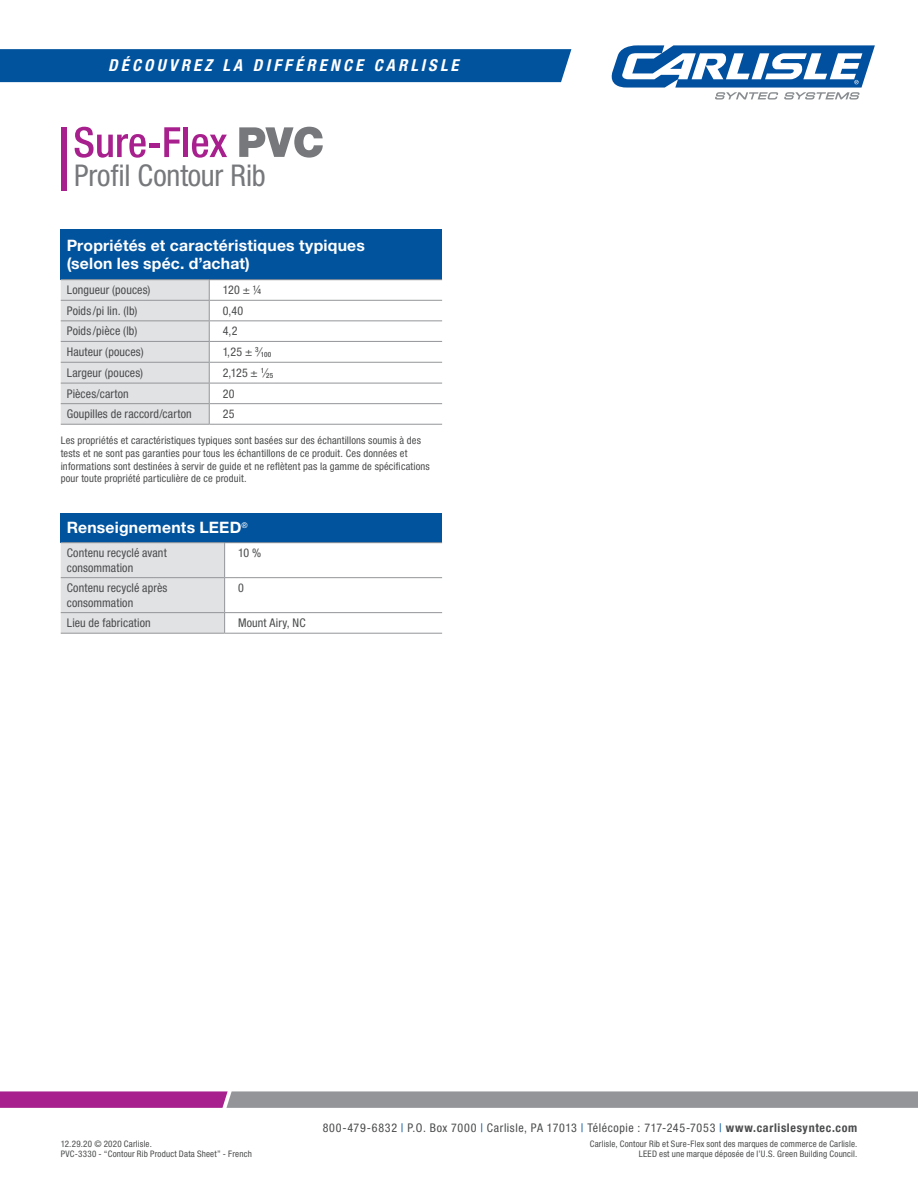
<style>
.page{position:relative;width:918px;height:1188px;background:#fff}
.page>*{position:absolute;margin:0;border:0;box-sizing:border-box;transform-origin:0 0}
.t1{font:condensed 30px "Helvetica Neue LT Std";letter-spacing:-.005em;color:#76787b}
.t2{font:italic 700 condensed 16.5px "Helvetica Neue LT Std";letter-spacing:.2em;color:#fff}
.t3{font:700 15.75px/18px "Helvetica Neue LT Std";letter-spacing:.015em;color:#fff}
.t4{font:condensed 12px/14.4px "Helvetica Neue LT Std";letter-spacing:.01em;color:#4b4c4d}
.t5{font:condensed 12px "Helvetica Neue LT Std";letter-spacing:.05em;color:#4b4c4d}
.t6{font:condensed 10.5px/12.8px "Helvetica Neue LT Std";letter-spacing:.015em;color:#4b4c4d}
.t7{font:condensed 9px "Helvetica Neue LT Std";letter-spacing:.02em;color:#4b4c4d}
.s1{font-weight:500;font-size:7.2px}
.s2{color:#01539e}
.s3{font-weight:700}
</style>
<div class="page">
<div style="left:0;top:49px;width:571px;height:33px;background:#01539e"></div>
<svg style="left:612px;top:45px;width:263px;height:55px"></svg>
<svg style="left:0;top:1091px;width:918px;height:17px;background:#9b7d99"></svg>
<div style="left:61px;top:229px;width:381px;height:51px;background:#01539e"></div>
<hr style="left:61px;top:279px;width:148px;height:1px;background:#939598">
<hr style="left:209px;top:279px;width:233px;height:1px;background:#939598">
<hr style="left:209px;top:300px;width:233px;height:1px;background:#939598">
<hr style="left:209px;top:320px;width:233px;height:1px;background:#939598">
<hr style="left:209px;top:341px;width:233px;height:1px;background:#939598">
<hr style="left:209px;top:362px;width:233px;height:1px;background:#939598">
<hr style="left:209px;top:383px;width:233px;height:1px;background:#939598">
<hr style="left:209px;top:403px;width:233px;height:1px;background:#939598">
<svg style="left:61px;top:280px;width:149px;height:144px;background:#dcdee0"></svg>
<hr style="left:61px;top:424px;width:148px;height:1px;background:#939598">
<hr style="left:209px;top:424px;width:233px;height:1px;background:#939598">
<div style="left:61px;top:513px;width:381px;height:30px;background:#01539e"></div>
<hr style="left:61px;top:542px;width:164px;height:1px;background:#939598">
<hr style="left:225px;top:542px;width:217px;height:1px;background:#939598">
<hr style="left:225px;top:577px;width:217px;height:1px;background:#939598">
<hr style="left:225px;top:612px;width:217px;height:1px;background:#939598">
<svg style="left:61px;top:543px;width:164px;height:90px;background:#dedfe1"></svg>
<hr style="left:61px;top:633px;width:164px;height:1px;background:#939598">
<hr style="left:225px;top:633px;width:217px;height:1px;background:#939598">
<svg style="left:239px;top:127px;width:84px;height:31px"></svg>
<svg style="left:75px;top:127px;width:71px;height:31px"></svg>
<hr style="left:149px;top:143px;width:11px;height:4px;background:#a7208d">
<svg style="left:164px;top:127px;width:16px;height:30px"></svg>
<hr style="left:184px;top:127px;width:4px;height:30px;background:#a7208d">
<svg style="left:192px;top:134px;width:35px;height:24px"></svg>
<div style="left:61px;top:127px;width:6px;height:64px;background:#a7208d"></div>
<p class="t2" style="left:108px;top:55px;width:352px">DÉCOUVREZ LA DIFFÉRENCE CARLISLE</p>
<p class="t1" style="left:74px;top:158px;width:193px">Profil Contour Rib</p>
<p class="t3" style="left:67px;top:236px;width:300px">Propriétés et caractéristiques typiques (selon les spéc. d’achat)</p>
<p class="t4" style="left:67px;top:283px;width:85px">Longueur (pouces)</p>
<p class="t4" style="left:223px;top:283px;width:40px">120 ± ¼</p>
<p class="t4" style="left:67px;top:303px;width:72px">Poids /pi lin. (lb)</p>
<p class="t4" style="left:223px;top:303px;width:22px">0,40</p>
<p class="t4" style="left:67px;top:324px;width:72px">Poids /pièce (lb)</p>
<p class="t4" style="left:223px;top:324px;width:16px">4,2</p>
<p class="t4" style="left:67px;top:344px;width:78px">Hauteur (pouces)</p>
<p class="t4" style="left:223px;top:345px;width:50px">1,25 ± <sup>3</sup>⁄<span class="s1">100</span></p>
<p class="t4" style="left:67px;top:365px;width:78px">Largeur (pouces)</p>
<p class="t4" style="left:223px;top:366px;width:52px">2,125 ± <sup>1</sup>⁄<span class="s1">25</span></p>
<p class="t4" style="left:67px;top:386px;width:64px">Pièces/carton</p>
<p class="t4" style="left:223px;top:386px;width:13px">20</p>
<p class="t4" style="left:67px;top:407px;width:126px">Goupilles de raccord/carton</p>
<p class="t4" style="left:223px;top:407px;width:13px">25</p>
<p class="t6" style="left:61px;top:434px;width:371px">Les propriétés et caractéristiques typiques sont basées sur des échantillons soumis à des tests et ne sont pas garanties pour tous les échantillons de ce produit. Ces données et informations sont destinées à servir de guide et ne reflètent pas la gamme de spécifications pour toute propriété particulière de ce produit.</p>
<p class="t3" style="left:67px;top:519px;width:183px">Renseignements LEED<sup>®</sup></p>
<p class="t4" style="left:67px;top:546px;width:102px">Contenu recyclé avant consommation</p>
<p class="t4" style="left:238px;top:546px;width:25px">10 %</p>
<p class="t4" style="left:67px;top:581px;width:102px">Contenu recyclé après consommation</p>
<p class="t4" style="left:238px;top:581px;width:7px">0</p>
<p class="t4" style="left:67px;top:616px;width:85px">Lieu de fabrication</p>
<p class="t4" style="left:238px;top:616px;width:69px">Mount Airy, NC</p>
<p class="t7" style="left:61px;top:1138px;width:93px">12.29.20 © 2020 Carlisle.</p>
<p class="t7" style="left:61px;top:1149px;width:193px">PVC-3330 - “Contour Rib Product Data Sheet” - French</p>
<p class="t5" style="left:323px;top:1121px;width:536px">800-479-6832 <span class="s2">|</span> P.O. Box 7000 <span class="s2">|</span> Carlisle, PA 17013 <span class="s2">|</span> Télécopie : 717-245-7053 <span class="s2">|</span> <span class="s3">www.carlislesyntec.com</span></p>
<p class="t7" style="left:590px;top:1138px;width:269px">Carlisle, Contour Rib et Sure-Flex sont des marques de commerce de Carlisle.</p>
<p class="t7" style="left:639px;top:1149px;width:220px">LEED est une marque déposée de l’U.S. Green Building Council.</p>
</div>
